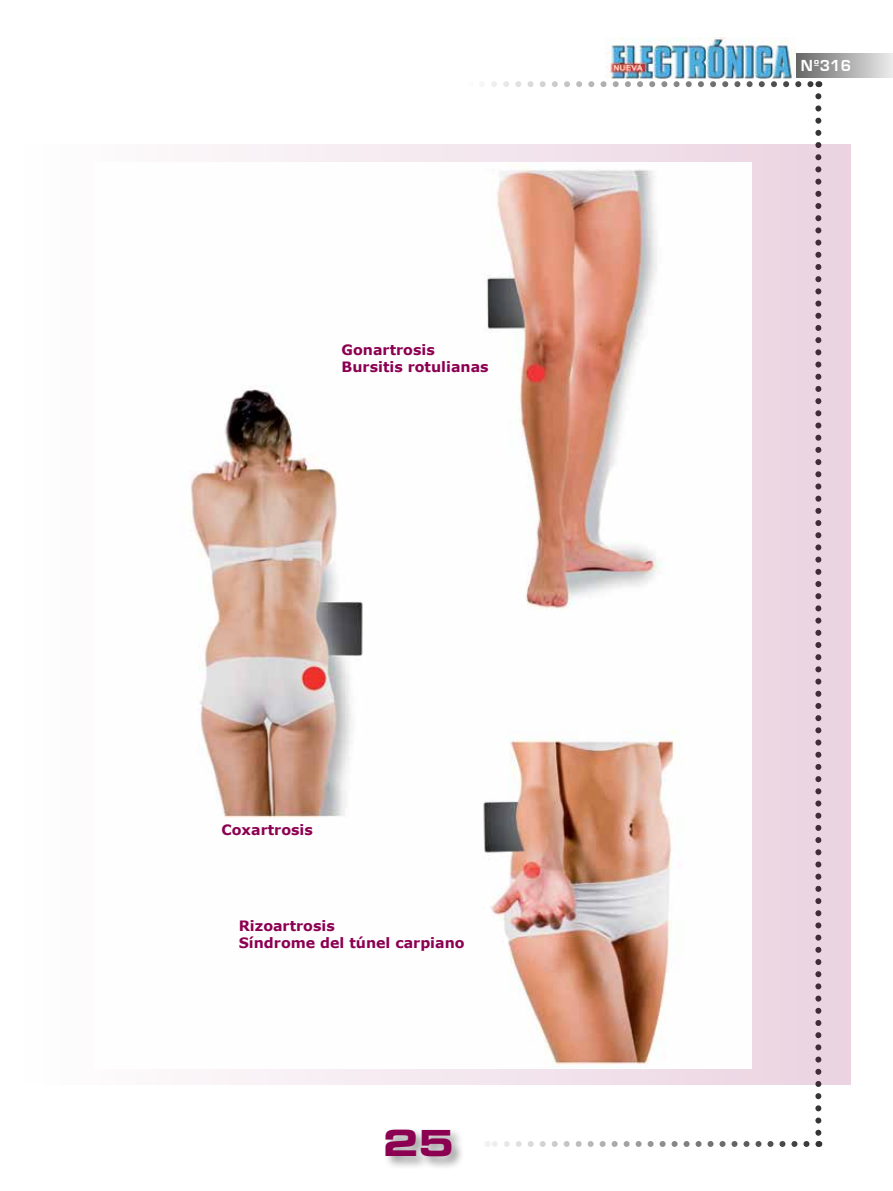
<style>
.page{position:relative;width:893px;height:1191px;background:#fff}
.page>*{position:absolute;margin:0;border:0;box-sizing:border-box;transform-origin:0 0}
.t1{font:36px "Eurostile LT Std Bold Ex 2";color:#8c0052}
.t2{font:700 16.5px "Eurostile";color:#fff}
.t3{font:700 14.25px/17.1px "Verdana";color:#8c0052}
</style>
<div class="page">
<svg style="left:491px;top:81px;width:321px;height:6px"></svg>
<svg style="left:815px;top:96px;width:6px;height:1051px"></svg>
<svg style="left:487px;top:1141px;width:319px;height:6px"></svg>
<div style="left:384px;top:1127px;width:82px;height:43px;background:#000;opacity:.4"></div>
<div style="left:796px;top:54px;width:97px;height:24px;background:linear-gradient(to right,#666,#ececec)"></div>
<img style="left:606px;top:37px;width:189px;height:41px">
<hr style="left:0;top:145px;width:1px;height:939px;background:#000">
<div style="left:2px;top:145px;width:849px;height:939px;background:linear-gradient(to right,#fff,#e9d1df)"></div>
<img style="left:95px;top:162px;width:656px;height:907px">
<p class="t3" style="left:342px;top:341px;width:149px">Gonartrosis<br>Bursitis rotulianas</p>
<p class="t3" style="left:222px;top:820px;width:93px">Coxartrosis</p>
<p class="t3" style="left:239px;top:917px;width:227px">Rizoartrosis<br>Síndrome del túnel carpiano</p>
<h1 class="t1" style="left:383px;top:1117px;width:73px">25</h1>
<p class="t2" style="left:801px;top:57px;width:52px">Nº316</p>
</div>
